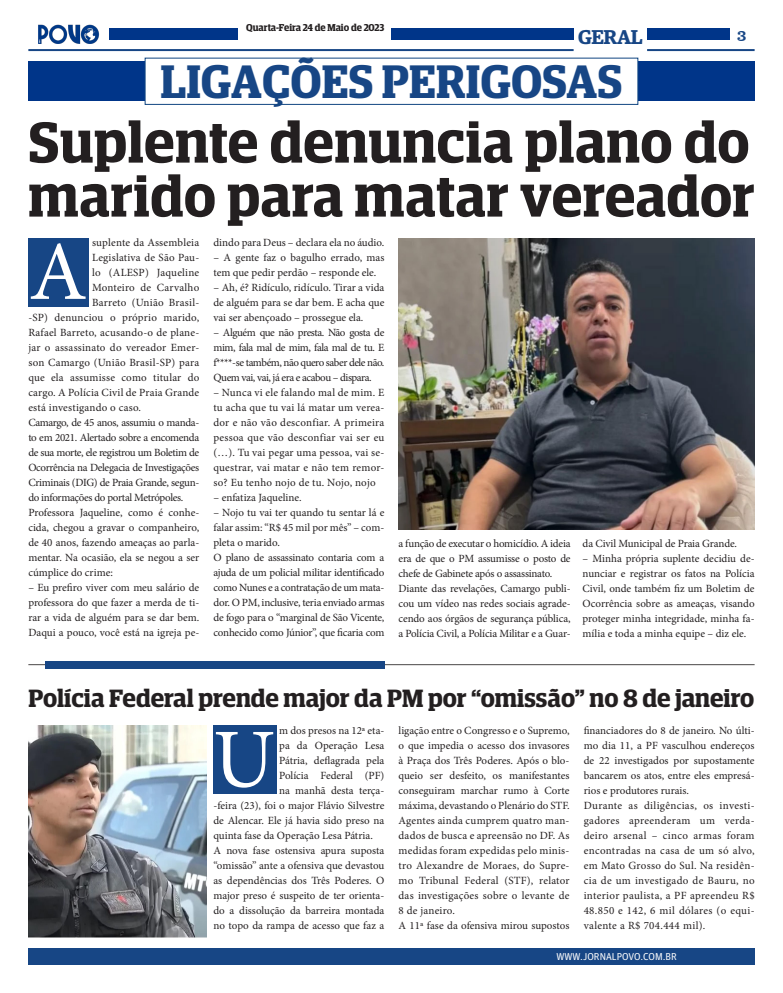
<style>
.page{position:relative;width:783px;height:993px;background:#fff}
.page>*{position:absolute;margin:0;border:0;box-sizing:border-box;transform-origin:0 0}
.t1{font:83.8px "Minion Pro";color:#fff}
.t2{font:600 57.7px/53.9px "Guardian Egyptian Display";letter-spacing:.005em;color:#231f20}
.t3{font:600 47px "Guardian Egyptian Display";color:#174685}
.t4{font:600 25px "Guardian Egyptian Display";color:#231f20}
.t5{font:600 20px "Guardian Egyptian";letter-spacing:-.02em;color:#174685}
.t6{font:16px "Clarendon BT";color:#174685}
.t7{font:11px/15px "Minion Pro";color:#231f20;text-align:justify}
.t8{font:11px "Minion Pro";letter-spacing:.02em;color:#231f20}
.t9{font:600 10px "Guardian Egyptian Display";letter-spacing:-.005em;color:#231f20}
.t10{font:10px "Guardian Agate Sans G1 D Regular";color:#fff}
</style>
<div class="page">
<div style="left:28px;top:947px;width:726px;height:17px;background:#174685"></div>
<img style="left:38px;top:24px;width:62px;height:20px">
<div style="left:391px;top:28px;width:182px;height:12px;background:#003589"></div>
<div style="left:647px;top:28px;width:82px;height:12px;background:#003589"></div>
<hr style="left:647px;top:49px;width:107px;height:2px;background:#174685">
<hr style="left:28px;top:49px;width:545px;height:2px;background:#174685">
<div style="left:109px;top:28px;width:129px;height:12px;background:#003589"></div>
<div style="left:28px;top:61px;width:726px;height:40px;background:#003589"></div>
<div style="left:145px;top:58px;width:492px;height:46px;background:#fff"></div>
<div style="left:145px;top:58px;width:493px;height:47px;border:1px solid #114682"></div>
<hr style="left:28px;top:664px;width:726px;height:1px;background:#231f20">
<div style="left:45px;top:660px;width:339px;height:8px;background:#174685"></div>
<img style="left:28px;top:725px;width:178px;height:211px">
<img style="left:398px;top:238px;width:356px;height:291px">
<div style="left:28px;top:238px;width:61px;height:68px;background:#174685"></div>
<div style="left:213px;top:725px;width:64px;height:68px;background:#174685"></div>
<p class="t9" style="left:246px;top:22px;width:140px">Quarta-Feira 24 de Maio de 2023</p>
<h3 class="t5" style="left:578px;top:22px;width:66px">GERAL</h3>
<p class="t3" style="left:160px;top:56px;width:463px">LIGAÇÕES PERIGOSAS</p>
<p class="t2" style="left:28px;top:115px;width:727px">Suplente denuncia plano do marido para matar vereador</p>
<p class="t7" style="left:92px;top:235px;width:109px">suplente da Assembleia</p>
<p class="t8" style="left:92px;top:250px;width:109px">Legislativa de São Pau-</p>
<p class="t8" style="left:92px;top:265px;width:109px">lo (ALESP) Jaqueline</p>
<p class="t8" style="left:92px;top:280px;width:109px">Monteiro de Carvalho</p>
<p class="t8" style="left:92px;top:295px;width:109px">Barreto (União Brasil-</p>
<p class="t8" style="left:28px;top:310px;width:172px">-SP) denunciou o próprio marido,</p>
<p class="t8" style="left:28px;top:325px;width:172px">Rafael Barreto, acusando-o de plane-</p>
<p class="t7" style="left:28px;top:340px;width:172px">jar o assassinato do vereador Emer-</p>
<p class="t7" style="left:28px;top:355px;width:172px">son Camargo (União Brasil-SP) para</p>
<p class="t7" style="left:28px;top:370px;width:172px">que ela assumisse como titular do</p>
<p class="t8" style="left:28px;top:385px;width:172px">cargo. A Polícia Civil de Praia Grande</p>
<p class="t8" style="left:28px;top:400px;width:114px">está investigando o caso.</p>
<p class="t7" style="left:28px;top:415px;width:172px">Camargo, de 45 anos, assumiu o manda&shy;to em 2021. Alertado sobre a encomenda de sua morte, ele registrou um Boletim de Ocorrência na Delegacia de Investigações Criminais (DIG) de Praia Grande, segun&shy;do informações do portal Metrópoles.</p>
<p class="t7" style="left:28px;top:505px;width:172px">Professora Jaqueline, como é conhe&shy;cida, chegou a gravar o companheiro, de 40 anos, fazendo ameaças ao parla&shy;mentar. Na ocasião, ela se negou a ser cúmplice do crime:</p>
<p class="t7" style="left:28px;top:580px;width:172px">– Eu prefiro viver com meu salário de professora do que fazer a merda de ti&shy;rar a vida de alguém para se dar bem.<br>Daqui a pouco, você está na igreja pe-</p>
<h3 class="t6" style="left:736px;top:25px;width:11px">3</h3>
<p class="t7" style="left:213px;top:235px;width:172px">dindo para Deus – declara ela no áudio.</p>
<p class="t7" style="left:213px;top:250px;width:172px">– A gente faz o bagulho errado, mas tem que pedir perdão – responde ele.</p>
<p class="t7" style="left:213px;top:280px;width:172px">– Ah, é? Ridículo, ridículo. Tirar a vida de alguém para se dar bem. E acha que vai ser abençoado – prossegue ela.</p>
<p class="t7" style="left:213px;top:325px;width:172px">– Alguém que não presta. Não gosta de mim, fala mal de mim, fala mal de tu. E f****-se também, não quero saber dele não.<br>Quem vai, vai, já era e acabou – dispara.</p>
<p class="t7" style="left:213px;top:385px;width:172px">– Nunca vi ele falando mal de mim. E tu acha que tu vai lá matar um verea&shy;dor e não vão desconfiar. A primeira pessoa que vão desconfiar vai ser eu (…). Tu vai pegar uma pessoa, vai se&shy;questrar, vai matar e não tem remor&shy;so? Eu tenho nojo de tu. Nojo, nojo</p>
<p class="t7" style="left:213px;top:490px;width:90px">– enfatiza Jaqueline.</p>
<p class="t7" style="left:213px;top:505px;width:172px">– Nojo tu vai ter quando tu sentar lá e falar assim: “R$ 45 mil por mês” – com&shy;pleta o marido.</p>
<p class="t7" style="left:213px;top:550px;width:172px">O plano de assassinato contaria com a ajuda de um policial militar identificado como Nunes e a contratação de um mata&shy;dor. O PM, inclusive, teria enviado armas de fogo para o “marginal de São Vicente, conhecido como Júnior”, que ficaria com</p>
<p class="t1" style="left:29px;top:216px;width:59px">A</p>
<p class="t7" style="left:398px;top:536px;width:173px">a função de executar o homicídio. A ideia era de que o PM assumisse o posto de chefe de Gabinete após o assassinato.</p>
<p class="t7" style="left:398px;top:581px;width:173px">Diante das revelações, Camargo publi&shy;cou um vídeo nas redes sociais agrade&shy;cendo aos órgãos de segurança pública, a Polícia Civil, a Polícia Militar e a Guar-</p>
<p class="t7" style="left:582px;top:536px;width:156px">da Civil Municipal de Praia Grande.</p>
<p class="t7" style="left:582px;top:551px;width:173px">– Minha própria suplente decidiu de&shy;nunciar e registrar os fatos na Polícia Civil, onde também fiz um Boletim de Ocorrência sobre as ameaças, visando proteger minha integridade, minha fa&shy;mília e toda a minha equipe – diz ele.</p>
<p class="t4" style="left:28px;top:684px;width:727px">Polícia Federal prende major da PM por “omissão” no 8 de janeiro</p>
<p class="t7" style="left:279px;top:722px;width:107px">m dos presos na 12ª eta-</p>
<p class="t7" style="left:279px;top:737px;width:107px">pa da Operação Lesa</p>
<p class="t7" style="left:279px;top:752px;width:107px">Pátria, deflagrada pela</p>
<p class="t7" style="left:279px;top:767px;width:107px">Polícia Federal (PF)</p>
<p class="t7" style="left:279px;top:782px;width:107px">na manhã desta terça-</p>
<p class="t7" style="left:213px;top:797px;width:172px">-feira (23), foi o major Flávio Silvestre</p>
<p class="t7" style="left:213px;top:812px;width:172px">de Alencar. Ele já havia sido preso na</p>
<p class="t7" style="left:213px;top:827px;width:161px">quinta fase da Operação Lesa Pátria.</p>
<p class="t7" style="left:213px;top:842px;width:172px">A nova fase ostensiva apura suposta “omissão” ante a ofensiva que devastou as dependências dos Três Poderes. O major preso é suspeito de ter orienta&shy;do a dissolução da barreira montada no topo da rampa de acesso que faz a</p>
<p class="t1" style="left:213px;top:703px;width:63px">U</p>
<p class="t7" style="left:398px;top:722px;width:172px">ligação entre o Congresso e o Supremo, o que impedia o acesso dos invasores à Praça dos Três Poderes. Após o blo&shy;queio ser desfeito, os manifestantes conseguiram marchar rumo à Corte máxima, devastando o Plenário do STF.</p>
<p class="t7" style="left:398px;top:812px;width:172px">Agentes ainda cumprem quatro man&shy;dados de busca e apreensão no DF. As medidas foram expedidas pelo minis&shy;tro Alexandre de Moraes, do Supre&shy;mo Tribunal Federal (STF), relator das investigações sobre o levante de 8 de janeiro.</p>
<p class="t7" style="left:398px;top:917px;width:172px">A 11ª fase da ofensiva mirou supostos</p>
<p class="t7" style="left:583px;top:722px;width:172px">financiadores do 8 de janeiro. No últi&shy;mo dia 11, a PF vasculhou endereços de 22 investigados por supostamente bancarem os atos, entre eles empresá&shy;rios e produtores rurais.</p>
<p class="t7" style="left:583px;top:797px;width:172px">Durante as diligências, os investi&shy;gadores apreenderam um verda&shy;deiro arsenal – cinco armas foram encontradas na casa de um só alvo, em Mato Grosso do Sul. Na residên&shy;cia de um investigado de Bauru, no interior paulista, a PF apreendeu R$ 48.850 e 142, 6 mil dólares (o equi&shy;valente a R$ 704.444 mil).</p>
<p class="t10" style="left:556px;top:949px;width:122px">WWW.JORNALPOVO.COM.BR</p>
</div>
